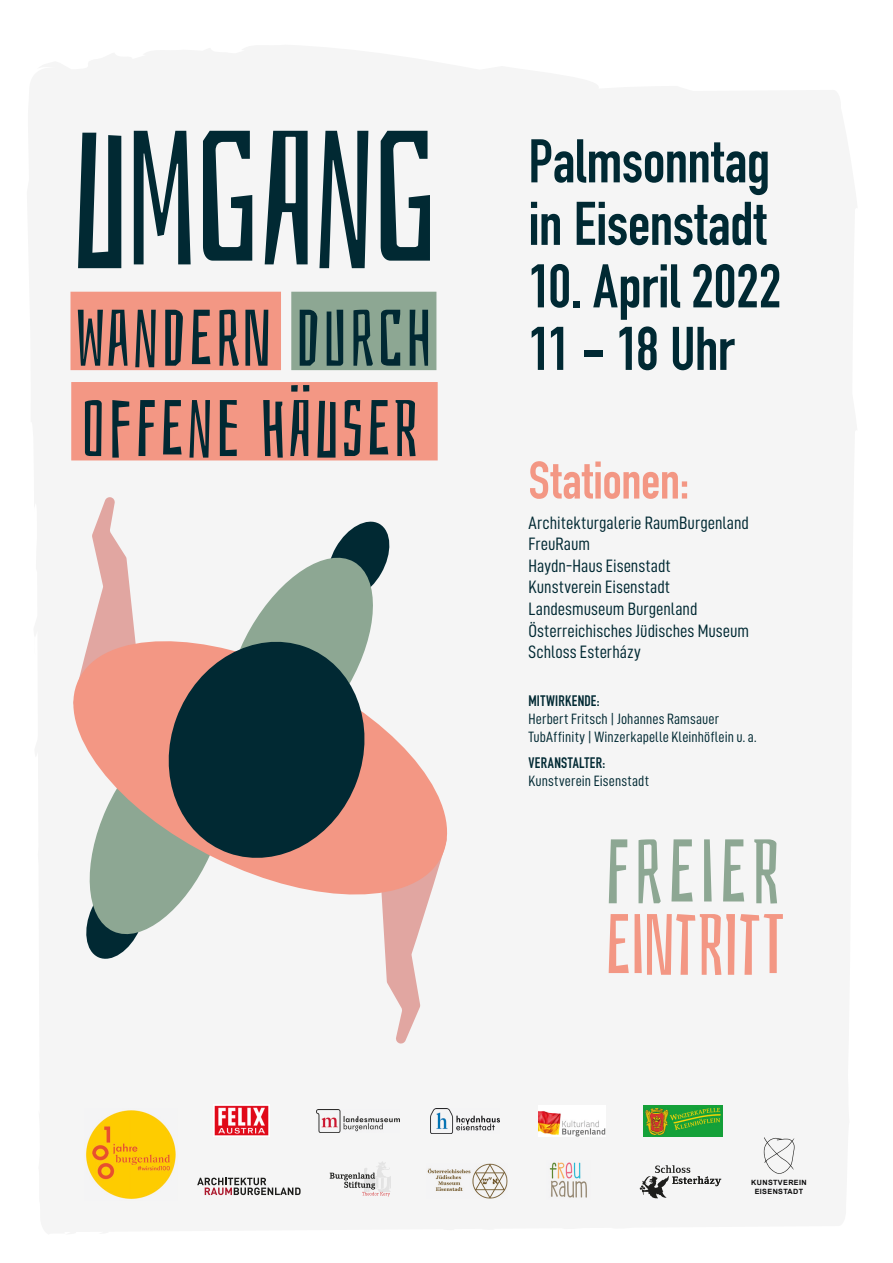
<style>
.page{position:relative;width:893px;height:1263px;background:#fff}
.page>*{position:absolute;margin:0;border:0;box-sizing:border-box;transform-origin:0 0}
.t1{font:188.25px "Bahiana";letter-spacing:-.025em;color:#012933}
.t2{font:90px "Bahiana";letter-spacing:.045em;color:#8da793}
.t3{font:85.5px "Bahiana";letter-spacing:-.01em;color:#f39784}
.t4{font:78.9px/90.3px "Bahiana";letter-spacing:.03em;color:#012933}
.t5{font:700 60.45px/62.6px "DIN Condensed";letter-spacing:-.005em;color:#002933}
.t6{font:700 52.05px "DIN Condensed";color:#f39784}
.t7{font:18px/21.6px "D DIN Condensed";color:#012933}
.t8{font:15px/18px "D DIN Condensed";letter-spacing:.005em;color:#012933}
.t9{font:700 15px "DIN Condensed";letter-spacing:.02em;color:#012933}
.t10{font:700 7.2px/8.7px "Arial";letter-spacing:.05em;color:#0a0a0b;text-align:center}
</style>
<div class="page">
<svg style="left:86px;top:497px;width:341px;height:547px"></svg>
<svg style="left:73px;top:628px;width:375px;height:279px"></svg>
<svg style="left:155px;top:629px;width:223px;height:241px;background:#555a5a"></svg>
<div style="left:71px;top:292px;width:210px;height:78px;background:#f39784"></div>
<div style="left:291px;top:292px;width:145px;height:78px;background:#8da793"></div>
<div style="left:71px;top:382px;width:367px;height:78px;background:#f39784"></div>
<img style="left:85px;top:1108px;width:92px;height:93px">
<img style="left:365px;top:1161px;width:25px;height:12px">
<svg style="left:330px;top:1173px;width:60px;height:23px"></svg>
<img style="left:547px;top:1161px;width:43px;height:38px">
<svg style="left:764px;top:1137px;width:30px;height:37px"></svg>
<svg style="left:640px;top:1165px;width:81px;height:33px"></svg>
<img style="left:427px;top:1163px;width:80px;height:35px">
<svg style="left:197px;top:1178px;width:104px;height:17px"></svg>
<img style="left:538px;top:1111px;width:67px;height:25px">
<img style="left:430px;top:1109px;width:69px;height:24px">
<img style="left:316px;top:1109px;width:83px;height:24px">
<img style="left:644px;top:1105px;width:79px;height:31px">
<img style="left:214px;top:1105px;width:55px;height:31px">
<h1 class="t1" style="left:71px;top:54px;width:372px">UMGANG</h1>
<h3 class="t4" style="left:77px;top:286px;width:356px">WANDERN DURCH<br>OFFENE HÄUSER</h3>
<h3 class="t5" style="left:528px;top:130px;width:243px">Palmsonntag in Eisenstadt</h3>
<h3 class="t5" style="left:528px;top:255px;width:254px">10. April 2022<br>11 - 18 Uhr</h3>
<h3 class="t6" style="left:529px;top:445px;width:162px">Stationen:</h3>
<p class="t7" style="left:529px;top:511px;width:222px">Architekturgalerie RaumBurgenland<br>FreuRaum<br>Haydn-Haus Eisenstadt<br>Kunstverein Eisenstadt<br>Landesmuseum Burgenland<br>Österreichisches Jüdisches Museum<br>Schloss Esterházy</p>
<p class="t9" style="left:529px;top:690px;width:73px">MITWIRKENDE:</p>
<p class="t8" style="left:529px;top:709px;width:229px">Herbert Fritsch | Johannes Ramsauer<br>TubAffinity | Winzerkapelle Kleinhöflein u. a.</p>
<p class="t9" style="left:529px;top:753px;width:78px">VERANSTALTER:</p>
<p class="t8" style="left:529px;top:772px;width:122px">Kunstverein Eisenstadt</p>
<h2 class="t2" style="left:605px;top:803px;width:177px">FREIER</h2>
<h3 class="t3" style="left:605px;top:879px;width:182px">EINTRITT</h3>
<p class="t10" style="left:751px;top:1179px;width:57px">KUNSTVEREIN<br>EISENSTADT</p>
</div>
